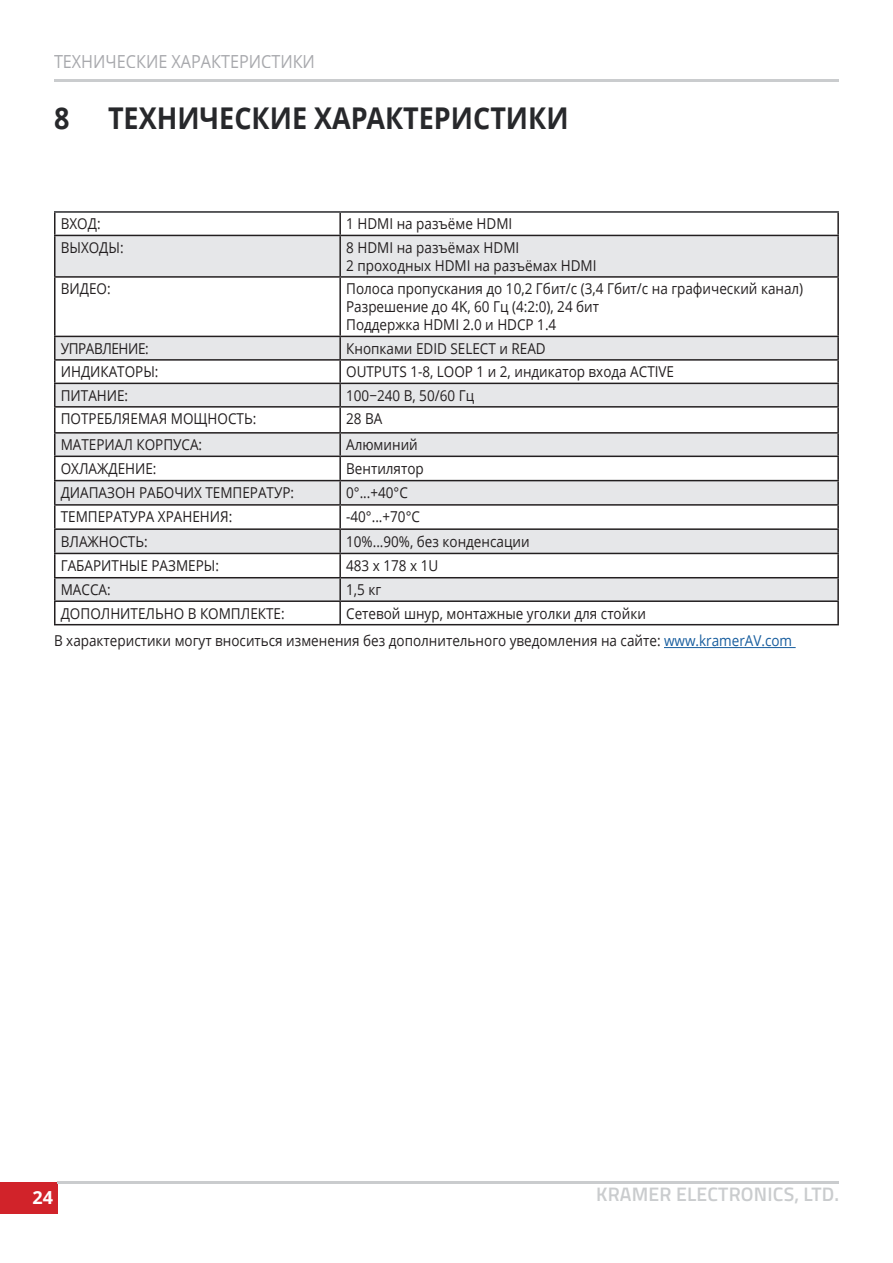
<style>
.page{position:relative;width:893px;height:1263px;background:#fff}
.page>*{position:absolute;margin:0;border:0;box-sizing:border-box;transform-origin:0 0}
.t1{font:700 30px "Open Sans";color:#27282b;scale:.9 1}
.t2{font:600 19.5px "Titillium Web";letter-spacing:.01em;color:#caccce}
.t3{font:18px "Open Sans";color:#a8a9ad;scale:.9 1}
.t4{font:700 18px "Open Sans";color:#fff}
.t5{font:15px/18px "Open Sans";color:#231f20;scale:.9 1}
.t6{font:15px "Open Sans";letter-spacing:-.03em;color:#231f20;scale:.9 1}
.s1{color:#175d9e}
</style>
<div class="page">
<hr style="left:54px;top:80px;width:785px;height:2px;background:#caccce">
<div style="left:0;top:1182px;width:57px;height:31px;background:#d1232a"></div>
<hr style="left:57px;top:1182px;width:782px;height:2px;background:#caccce">
<hr style="left:664px;top:647px;width:132px;height:1px;background:#175d9e">
<svg style="left:56px;top:236px;width:781px;height:364px;fill:#e6e7e9"></svg>
<hr style="left:54px;top:213px;width:2px;height:22px;background:#231f20">
<hr style="left:339px;top:213px;width:2px;height:22px;background:#231f20">
<hr style="left:837px;top:213px;width:2px;height:22px;background:#231f20">
<hr style="left:54px;top:235px;width:286px;height:1px;background:#231f20">
<hr style="left:54px;top:236px;width:2px;height:40px;background:#231f20">
<hr style="left:340px;top:235px;width:499px;height:1px;background:#231f20">
<hr style="left:339px;top:236px;width:2px;height:40px;background:#231f20">
<hr style="left:837px;top:236px;width:2px;height:40px;background:#231f20">
<hr style="left:54px;top:276px;width:286px;height:2px;background:#231f20">
<hr style="left:54px;top:278px;width:2px;height:58px;background:#231f20">
<hr style="left:340px;top:276px;width:499px;height:2px;background:#231f20">
<hr style="left:339px;top:278px;width:2px;height:58px;background:#231f20">
<hr style="left:837px;top:278px;width:2px;height:58px;background:#231f20">
<hr style="left:54px;top:336px;width:286px;height:1px;background:#231f20">
<hr style="left:54px;top:337px;width:2px;height:22px;background:#231f20">
<hr style="left:340px;top:336px;width:499px;height:1px;background:#231f20">
<hr style="left:339px;top:337px;width:2px;height:22px;background:#231f20">
<hr style="left:837px;top:337px;width:2px;height:22px;background:#231f20">
<hr style="left:54px;top:359px;width:286px;height:2px;background:#231f20">
<hr style="left:54px;top:361px;width:2px;height:22px;background:#231f20">
<hr style="left:340px;top:359px;width:499px;height:2px;background:#231f20">
<hr style="left:339px;top:361px;width:2px;height:22px;background:#231f20">
<hr style="left:837px;top:361px;width:2px;height:22px;background:#231f20">
<hr style="left:54px;top:383px;width:286px;height:1px;background:#231f20">
<hr style="left:54px;top:384px;width:2px;height:22px;background:#231f20">
<hr style="left:340px;top:383px;width:499px;height:1px;background:#231f20">
<hr style="left:339px;top:384px;width:2px;height:22px;background:#231f20">
<hr style="left:837px;top:384px;width:2px;height:22px;background:#231f20">
<hr style="left:54px;top:406px;width:286px;height:2px;background:#231f20">
<hr style="left:54px;top:408px;width:2px;height:24px;background:#231f20">
<hr style="left:340px;top:406px;width:499px;height:2px;background:#231f20">
<hr style="left:339px;top:408px;width:2px;height:24px;background:#231f20">
<hr style="left:837px;top:408px;width:2px;height:24px;background:#231f20">
<hr style="left:54px;top:432px;width:286px;height:2px;background:#231f20">
<hr style="left:54px;top:434px;width:2px;height:22px;background:#231f20">
<hr style="left:340px;top:432px;width:499px;height:2px;background:#231f20">
<hr style="left:339px;top:434px;width:2px;height:22px;background:#231f20">
<hr style="left:837px;top:434px;width:2px;height:22px;background:#231f20">
<hr style="left:54px;top:456px;width:286px;height:1px;background:#231f20">
<hr style="left:54px;top:457px;width:2px;height:23px;background:#231f20">
<hr style="left:340px;top:456px;width:499px;height:1px;background:#231f20">
<hr style="left:339px;top:457px;width:2px;height:23px;background:#231f20">
<hr style="left:837px;top:457px;width:2px;height:23px;background:#231f20">
<hr style="left:54px;top:480px;width:286px;height:1px;background:#231f20">
<hr style="left:54px;top:481px;width:2px;height:23px;background:#231f20">
<hr style="left:340px;top:480px;width:499px;height:1px;background:#231f20">
<hr style="left:339px;top:481px;width:2px;height:23px;background:#231f20">
<hr style="left:837px;top:481px;width:2px;height:23px;background:#231f20">
<hr style="left:54px;top:504px;width:286px;height:2px;background:#231f20">
<hr style="left:54px;top:506px;width:2px;height:22px;background:#231f20">
<hr style="left:340px;top:504px;width:499px;height:2px;background:#231f20">
<hr style="left:339px;top:506px;width:2px;height:22px;background:#231f20">
<hr style="left:837px;top:506px;width:2px;height:22px;background:#231f20">
<hr style="left:54px;top:528px;width:286px;height:2px;background:#231f20">
<hr style="left:54px;top:530px;width:2px;height:23px;background:#231f20">
<hr style="left:340px;top:528px;width:499px;height:2px;background:#231f20">
<hr style="left:339px;top:530px;width:2px;height:23px;background:#231f20">
<hr style="left:837px;top:530px;width:2px;height:23px;background:#231f20">
<hr style="left:54px;top:553px;width:286px;height:1px;background:#231f20">
<hr style="left:54px;top:554px;width:2px;height:23px;background:#231f20">
<hr style="left:340px;top:553px;width:499px;height:1px;background:#231f20">
<hr style="left:339px;top:554px;width:2px;height:23px;background:#231f20">
<hr style="left:837px;top:554px;width:2px;height:23px;background:#231f20">
<hr style="left:54px;top:577px;width:286px;height:1px;background:#231f20">
<hr style="left:54px;top:578px;width:2px;height:22px;background:#231f20">
<hr style="left:340px;top:577px;width:499px;height:1px;background:#231f20">
<hr style="left:339px;top:578px;width:2px;height:22px;background:#231f20">
<hr style="left:837px;top:578px;width:2px;height:22px;background:#231f20">
<hr style="left:54px;top:600px;width:286px;height:2px;background:#231f20">
<hr style="left:54px;top:602px;width:2px;height:22px;background:#231f20">
<hr style="left:340px;top:600px;width:499px;height:2px;background:#231f20">
<hr style="left:339px;top:602px;width:2px;height:22px;background:#231f20">
<hr style="left:837px;top:602px;width:2px;height:22px;background:#231f20">
<hr style="left:54px;top:624px;width:286px;height:1px;background:#231f20">
<hr style="left:340px;top:624px;width:499px;height:1px;background:#231f20">
<hr style="left:54px;top:211px;width:286px;height:2px;background:#27282b">
<hr style="left:340px;top:211px;width:499px;height:2px;background:#27282b">
<p class="t3" style="left:54px;top:49px;width:291px">ТЕХНИЧЕСКИЕ ХАРАКТЕРИСТИКИ</p>
<h1 class="t1" style="left:54px;top:97px;width:19px">8</h1>
<h1 class="t1" style="left:108px;top:97px;width:513px">ТЕХНИЧЕСКИЕ ХАРАКТЕРИСТИКИ</h1>
<p class="t5" style="left:61px;top:215px;width:46px">ВХОД:</p>
<p class="t5" style="left:346px;top:215px;width:186px">1 HDMI на разъёме HDMI</p>
<p class="t5" style="left:61px;top:238px;width:71px">ВЫХОДЫ:</p>
<p class="t5" style="left:346px;top:238px;width:280px">8 HDMI на разъёмах HDMI<br>2 проходных HDMI на разъёмах HDMI</p>
<p class="t5" style="left:61px;top:280px;width:57px">ВИДЕО:</p>
<p class="t5" style="left:346px;top:280px;width:509px">Полоса пропускания до 10,2 Гбит/с (3,4 Гбит/с на графический канал)<br>Разрешение до 4K, 60 Гц (4:2:0), 24 бит<br>Поддержка HDMI 2.0 и HDCP 1.4</p>
<p class="t6" style="left:61px;top:338px;width:99px">УПРАВЛЕНИЕ:</p>
<p class="t5" style="left:346px;top:339px;width:223px">Кнопками EDID SELECT и READ</p>
<p class="t5" style="left:61px;top:362px;width:110px">ИНДИКАТОРЫ:</p>
<p class="t5" style="left:346px;top:362px;width:366px">OUTPUTS 1-8, LOOP 1 и 2, индикатор входа ACTIVE</p>
<p class="t5" style="left:61px;top:386px;width:76px">ПИТАНИЕ:</p>
<p class="t5" style="left:346px;top:386px;width:144px">100−240 В, 50/60 Гц</p>
<p class="t5" style="left:61px;top:409px;width:219px">ПОТРЕБЛЯЕМАЯ МОЩНОСТЬ:</p>
<p class="t5" style="left:346px;top:409px;width:42px">28 ВА</p>
<p class="t5" style="left:61px;top:435px;width:159px">МАТЕРИАЛ КОРПУСА:</p>
<p class="t5" style="left:346px;top:435px;width:81px">Алюминий</p>
<p class="t5" style="left:61px;top:459px;width:108px">ОХЛАЖДЕНИЕ:</p>
<p class="t5" style="left:346px;top:459px;width:88px">Вентилятор</p>
<p class="t5" style="left:61px;top:483px;width:261px">ДИАПАЗОН РАБОЧИХ ТЕМПЕРАТУР:</p>
<p class="t5" style="left:346px;top:483px;width:70px">0°...+40°C</p>
<p class="t5" style="left:61px;top:507px;width:192px">ТЕМПЕРАТУРА ХРАНЕНИЯ:</p>
<p class="t5" style="left:346px;top:507px;width:84px">-40°...+70°C</p>
<p class="t5" style="left:61px;top:532px;width:98px">ВЛАЖНОСТЬ:</p>
<p class="t5" style="left:346px;top:532px;width:205px">10%...90%, без конденсации</p>
<p class="t5" style="left:61px;top:556px;width:177px">ГАБАРИТНЫЕ РАЗМЕРЫ:</p>
<p class="t5" style="left:346px;top:556px;width:104px">483 x 178 x 1U</p>
<p class="t5" style="left:61px;top:580px;width:57px">МАССА:</p>
<p class="t5" style="left:346px;top:580px;width:40px">1,5 кг</p>
<p class="t5" style="left:61px;top:604px;width:250px">ДОПОЛНИТЕЛЬНО В КОМПЛЕКТЕ:</p>
<p class="t5" style="left:54px;top:599px;width:822px;line-height:27.8px;text-indent:292px">Сетевой шнур, монтажные уголки для стойки<br>В характеристики могут вноситься изменения без дополнительного уведомления на сайте: <span class="s1">www.kramerAV.com</span></p>
<p class="t4" style="left:33px;top:1185px;width:22px">24</p>
<h2 class="t2" style="left:596px;top:1180px;width:244px">KRAMER ELECTRONICS, LTD.</h2>
</div>
